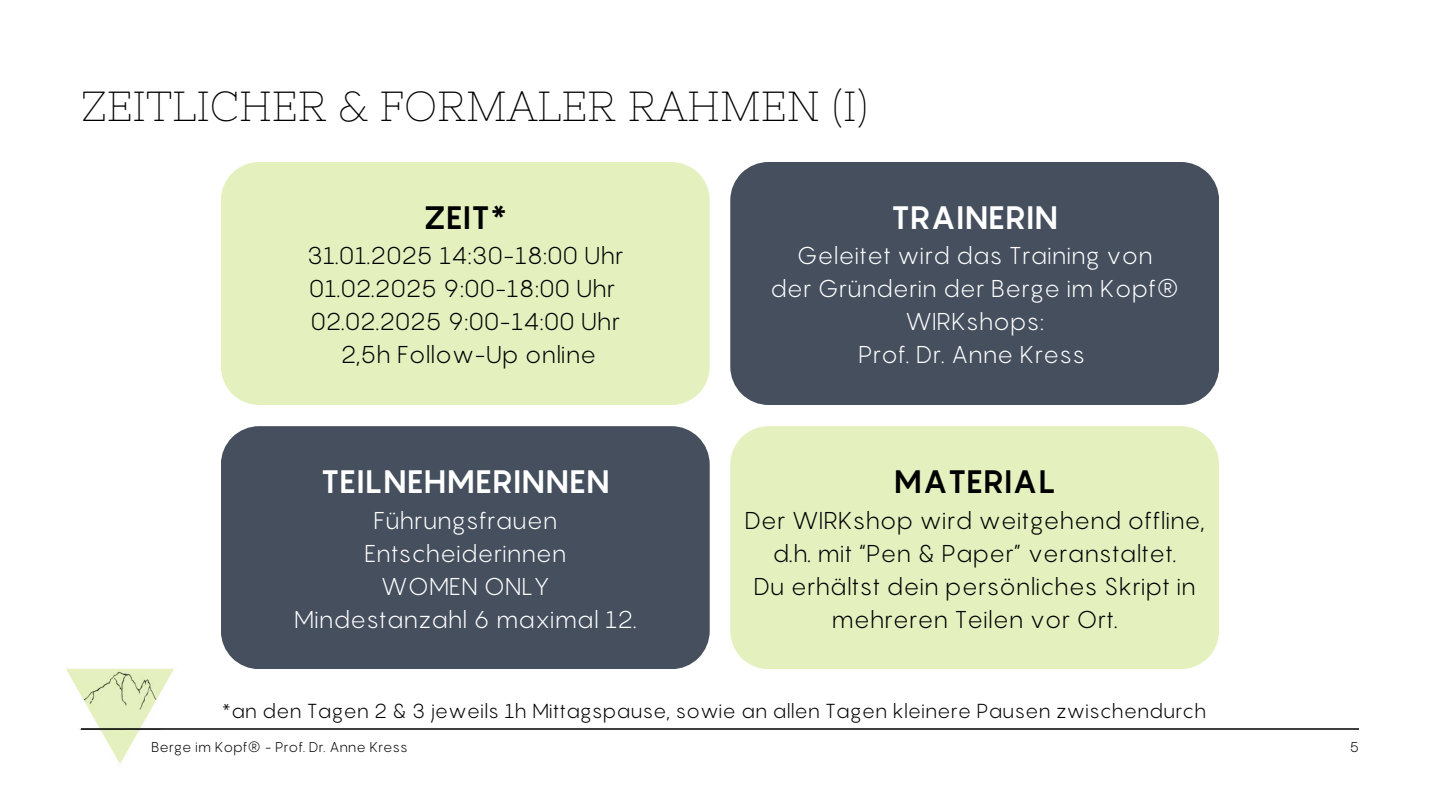
<style>
.page{position:relative;width:1440px;height:810px;background:#fff}
.page>*{position:absolute;margin:0;border:0;box-sizing:border-box;transform-origin:0 0}
.t1{font:42px "Nixie One";color:#000}
.t2{font:700 32px "Pangram";color:#fff}
.t3{font:700 32px "Pangram";color:#000}
.t4{font:24px/33px "Pangram";color:#000;text-align:center}
.t5{font:24px/33px "Pangram";color:#fff;text-align:center}
.t6{font:20px "Pangram";color:#000}
.t7{font:14px "Pangram";color:#000}
</style>
<div class="page">
<img style="left:66px;top:668px;width:108px;height:96px">
<hr style="left:81px;top:728px;width:1278px;height:2px;background:#000">
<div style="left:221px;top:162px;width:489px;height:243px;background:#e4f1bf"></div>
<div style="left:730px;top:426px;width:489px;height:243px;background:#e4f1bf"></div>
<div style="left:221px;top:426px;width:489px;height:243px;background:#454f5e"></div>
<div style="left:730px;top:162px;width:489px;height:243px;background:#454f5e"></div>
<h1 class="t1" style="left:81px;top:82px;width:789px">ZEITLICHER &amp; FORMALER RAHMEN (I)</h1>
<h2 class="t3" style="left:423px;top:192px;width:86px">ZEIT*</h2>
<p class="t4" style="left:307px;top:237px;width:318px">31.01.2025 14:30-18:00 Uhr<br>01.02.2025 9:00-18:00 Uhr<br>02.02.2025 9:00-14:00 Uhr<br>2,5h Follow-Up online</p>
<h2 class="t2" style="left:321px;top:456px;width:291px">TEILNEHMERINNEN</h2>
<p class="t5" style="left:294px;top:501px;width:344px">Führungsfrauen<br>Entscheiderinnen<br>WOMEN ONLY<br>Mindestanzahl 6 maximal 12.</p>
<h2 class="t2" style="left:891px;top:192px;width:168px">TRAINERIN</h2>
<p class="t5" style="left:770px;top:237px;width:411px">Geleitet wird das Training von<br>der Gründerin der Berge im Kopf®<br>WIRKshops:<br>Prof. Dr. Anne Kress</p>
<h2 class="t3" style="left:893px;top:456px;width:164px">MATERIAL</h2>
<p class="t4" style="left:744px;top:501px;width:462px">Der WIRKshop wird weitgehend offline, d.h. mit &lt;Pen &amp; Paper= veranstaltet.<br>Du erhältst dein persönliches Skript in mehreren Teilen vor Ort.</p>
<p class="t6" style="left:221px;top:695px;width:987px">*an den Tagen 2 &amp; 3 jeweils 1h Mittagspause, sowie an allen Tagen kleinere Pausen zwischendurch</p>
<p class="t7" style="left:151px;top:736px;width:258px">Berge im Kopf® - Prof. Dr. Anne Kress</p>
<p class="t7" style="left:1350px;top:736px;width:11px">5</p>
</div>
